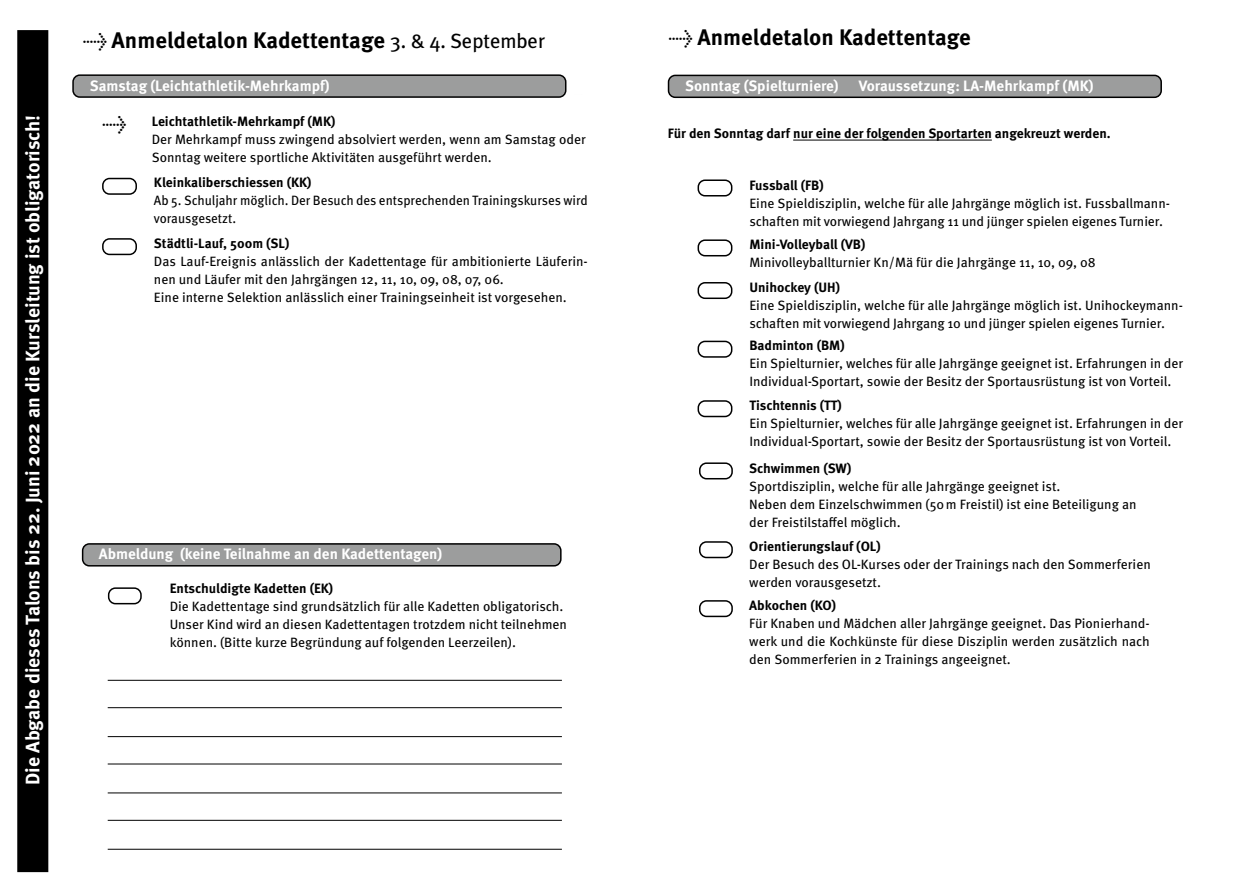
<style>
.page{position:relative;width:1259px;height:893px;background:#fff}
.page>*{position:absolute;margin:0;border:0;box-sizing:border-box;transform-origin:0 0}
.t1{font:700 22.5px "Meta Pro";color:#000}
.t2{font:20.55px "Meta Plus";color:#000}
.t3{font:700 19.5px "Meta Pro";letter-spacing:-.005em;color:#fff}
.t4{font:italic 18px "Arial";color:#000}
.t5{font:700 15px "Meta Pro";color:#fff}
.t6{font:13.5px/18px "Meta Pro";color:#000}
.t7{font:700 13.5px "Meta Pro";color:#000}
.t8{font:13.5px/18px "Meta Pro";color:#000;scale:.96 1}
.s1{font-family:"Meta Plus";font-weight:400;font-size:20.55px}
</style>
<div class="page">
<div style="left:73px;top:75px;width:493px;height:22px;background:#9c9d9d;border-radius:7px"></div>
<div style="left:72px;top:74px;width:494px;height:24px;border:2px solid #000;border-radius:7px"></div>
<div style="left:102px;top:178px;width:35px;height:17px;border:2px solid #000;border-radius:7px"></div>
<div style="left:102px;top:238px;width:35px;height:17px;border:2px solid #000;border-radius:7px"></div>
<div style="left:18px;top:31px;width:30px;height:840px;background:#000"></div>
<div style="left:17px;top:30px;width:31px;height:842px;border:2px solid #000"></div>
<div style="left:699px;top:541px;width:34px;height:17px;border:2px solid #000;border-radius:7px"></div>
<div style="left:699px;top:600px;width:34px;height:17px;border:2px solid #000;border-radius:7px"></div>
<div style="left:699px;top:462px;width:34px;height:17px;border:2px solid #000;border-radius:7px"></div>
<div style="left:108px;top:587px;width:34px;height:17px;border:2px solid #000;border-radius:7px"></div>
<div style="left:83px;top:544px;width:478px;height:22px;background:#9c9d9d;border-radius:7px"></div>
<div style="left:82px;top:543px;width:479px;height:24px;border:2px solid #000;border-radius:7px"></div>
<hr style="left:108px;top:707px;width:454px;height:1px;background:#000">
<hr style="left:108px;top:764px;width:454px;height:1px;background:#000">
<hr style="left:108px;top:820px;width:454px;height:1px;background:#000">
<hr style="left:108px;top:680px;width:454px;height:1px;background:#000">
<hr style="left:108px;top:736px;width:454px;height:1px;background:#000">
<hr style="left:108px;top:793px;width:454px;height:1px;background:#000">
<hr style="left:108px;top:849px;width:454px;height:1px;background:#000">
<div style="left:668px;top:75px;width:493px;height:22px;background:#9c9d9d;border-radius:7px"></div>
<div style="left:668px;top:75px;width:494px;height:23px;border:2px solid #000;border-radius:7px"></div>
<div style="left:697px;top:239px;width:35px;height:17px;border:2px solid #000;border-radius:7px"></div>
<div style="left:697px;top:282px;width:35px;height:17px;border:2px solid #000;border-radius:7px"></div>
<div style="left:697px;top:179px;width:35px;height:17px;border:2px solid #000;border-radius:7px"></div>
<div style="left:697px;top:341px;width:35px;height:17px;border:2px solid #000;border-radius:7px"></div>
<div style="left:697px;top:400px;width:35px;height:17px;border:2px solid #000;border-radius:7px"></div>
<hr style="left:793px;top:140px;width:199px;height:1px;background:#000">
<h3 class="t3" style="left:20px;top:785px;width:672px;rotate:-90deg">Die Abgabe dieses Talons bis 22. Juni 2022 an die Kursleitung ist obligatorisch!</h3>
<h1 class="t1" style="left:83px;top:26px;width:464px"><span class="s1">&gt;</span> Anmeldetalon Kadettentage <span class="s1">3. &amp; 4. September</span></h1>
<p class="t5" style="left:90px;top:77px;width:241px">Samstag (Leichtathletik-Mehrkampf)</p>
<p class="t7" style="left:152px;top:113px;width:185px">Leichtathletik-Mehrkampf (MK)</p>
<p class="t6" style="left:152px;top:131px;width:435px">Der Mehrkampf muss zwingend absolviert werden, wenn am Samstag oder<br>Sonntag weitere sportliche Aktivitäten ausgeführt werden.</p>
<h3 class="t4" style="left:102px;top:107px;width:192px">Kadettenkorps Burgdorf</h3>
<h2 class="t2" style="left:102px;top:112px;width:26px">&gt;</h2>
<p class="t7" style="left:154px;top:174px;width:159px">Kleinkaliberschiessen (KK)</p>
<p class="t8" style="left:154px;top:192px;width:453px">Ab 5. Schuljahr möglich. Der Besuch des entsprechenden Trainingskurses wird vorausgesetzt.</p>
<p class="t7" style="left:154px;top:235px;width:137px">Städtli-Lauf, 500m (SL)</p>
<p class="t6" style="left:154px;top:253px;width:435px">Das Lauf-Ereignis anlässlich der Kadettentage für ambitionierte Läuferin&shy;nen und Läufer mit den Jahrgängen 12, 11, 10, 09, 08, 07, 06.<br>Eine interne Selektion anlässlich einer Trainingseinheit ist vorgesehen.</p>
<p class="t5" style="left:99px;top:544px;width:345px">Abmeldung (keine Teilnahme an den Kadettentagen)</p>
<p class="t7" style="left:170px;top:580px;width:165px">Entschuldigte Kadetten (EK)</p>
<p class="t6" style="left:170px;top:598px;width:399px">Die Kadettentage sind grundsätzlich für alle Kadetten obligatorisch.<br>Unser Kind wird an diesen Kadettentagen trotzdem nicht teilnehmen können. (Bitte kurze Begründung auf folgenden Leerzeilen).</p>
<h1 class="t1" style="left:668px;top:23px;width:304px"><span class="s1">&gt;</span> Anmeldetalon Kadettentage</h1>
<p class="t5" style="left:685px;top:76px;width:155px">Sonntag (Spielturniere)</p>
<p class="t5" style="left:858px;top:76px;width:236px">Voraussetzung: LA-Mehrkampf (MK)</p>
<p class="t7" style="left:668px;top:125px;width:444px">Für den Sonntag darf nur eine der folgenden Sportarten angekreuzt werden.</p>
<p class="t7" style="left:749px;top:176px;width:76px">Fussball (FB)</p>
<p class="t6" style="left:749px;top:194px;width:422px">Eine Spieldisziplin, welche für alle Jahrgänge möglich ist. Fussballmann&shy;schaften mit vorwiegend Jahrgang 11 und jünger spielen eigenes Turnier.</p>
<p class="t7" style="left:749px;top:236px;width:118px">Mini-Volleyball (VB)</p>
<p class="t6" style="left:749px;top:254px;width:348px">Minivolleyballturnier Kn/Mä für die Jahrgänge 11, 10, 09, 08</p>
<p class="t7" style="left:749px;top:278px;width:92px">Unihockey (UH)</p>
<p class="t6" style="left:749px;top:296px;width:435px">Eine Spieldisziplin, welche für alle Jahrgänge möglich ist. Unihockeymann&shy;schaften mit vorwiegend Jahrgang 10 und jünger spielen eigenes Turnier.</p>
<p class="t7" style="left:749px;top:337px;width:97px">Badminton (BM)</p>
<p class="t6" style="left:749px;top:355px;width:435px">Ein Spielturnier, welches für alle Jahrgänge geeignet ist. Erfahrungen in der<br>Individual-Sportart, sowie der Besitz der Sportausrüstung ist von Vorteil.</p>
<p class="t7" style="left:749px;top:397px;width:94px">Tischtennis (TT)</p>
<p class="t6" style="left:749px;top:415px;width:435px">Ein Spielturnier, welches für alle Jahrgänge geeignet ist. Erfahrungen in der<br>Individual-Sportart, sowie der Besitz der Sportausrüstung ist von Vorteil.</p>
<p class="t7" style="left:749px;top:459px;width:104px">Schwimmen (SW)</p>
<p class="t6" style="left:749px;top:477px;width:389px">Sportdisziplin, welche für alle Jahrgänge geeignet ist.<br>Neben dem Einzelschwimmen (50m Freistil) ist eine Beteiligung an der Freistilstaffel möglich.</p>
<p class="t7" style="left:749px;top:538px;width:133px">Orientierungslauf (OL)</p>
<p class="t6" style="left:749px;top:556px;width:403px">Der Besuch des OL-Kurses oder der Trainings nach den Sommerferien werden vorausgesetzt.</p>
<p class="t7" style="left:749px;top:597px;width:88px">Abkochen (KO)</p>
<p class="t6" style="left:749px;top:614px;width:402px;text-align:justify">Für Knaben und Mädchen aller Jahrgänge geeignet. Das Pionierhand&shy;werk und die Kochkünste für diese Disziplin werden zusätzlich nach den Sommerferien in 2 Trainings angeeignet.</p>
</div>
